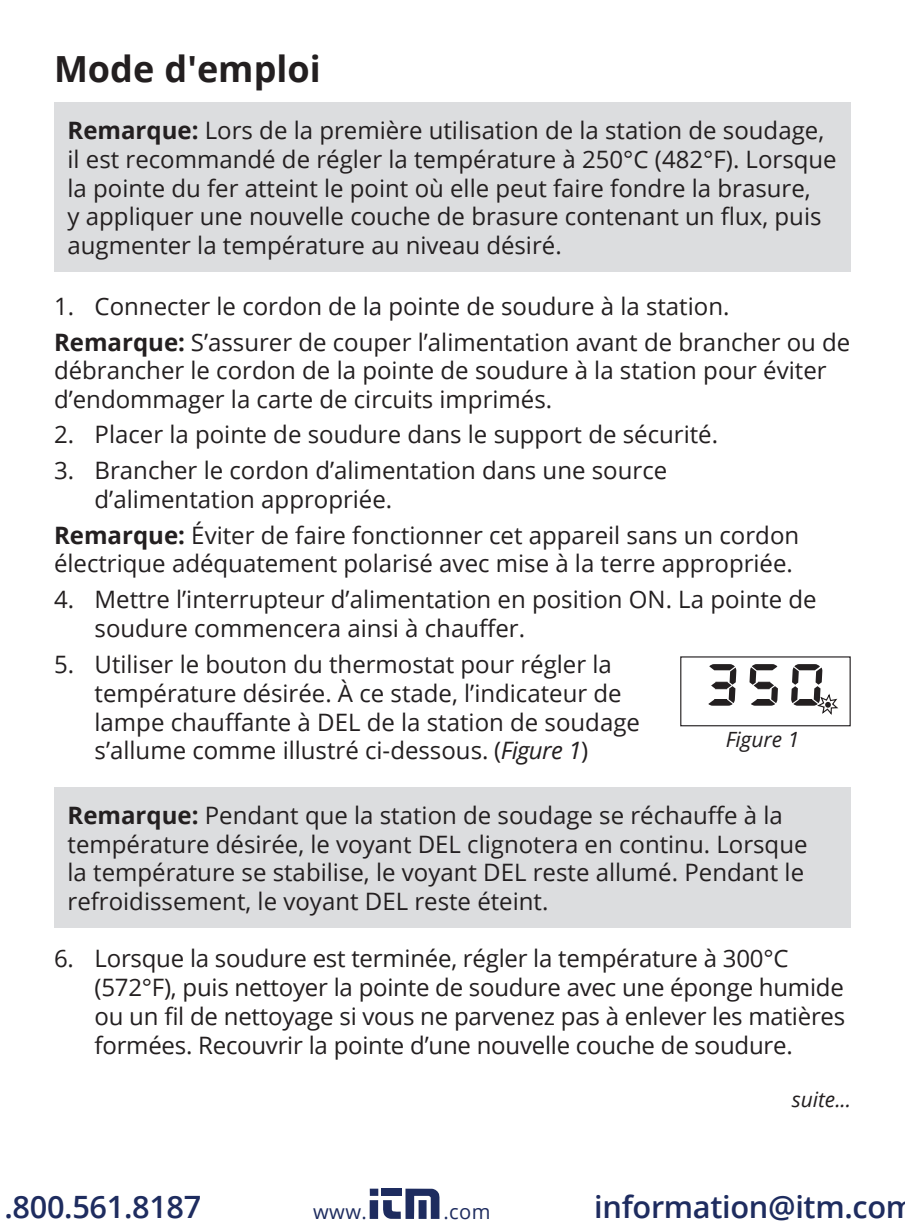
<style>
.page{position:relative;width:905px;height:1229px;background:#fff}
.page>*{position:absolute;margin:0;border:0;box-sizing:border-box;transform-origin:0 0}
.t1{font:700 36px "Open Sans";color:#231f20}
.t2{font:600 30.6px "Open Sans";letter-spacing:-.01em;color:#1e2c5f}
.t3{font:24px/28.8px "Open Sans";color:#231f20}
.t4{font:italic 21px "Open Sans";color:#231f20}
.t5{font:20.1px "Open Sans";letter-spacing:.02em;color:#1e2c5f}
.s1{font-weight:700}
.s2{font-style:italic}
</style>
<div class="page">
<div style="left:54px;top:103px;width:796px;height:169px;background:#dcdddf"></div>
<div style="left:54px;top:787px;width:796px;height:141px;background:#dcdddf"></div>
<div style="left:680px;top:656px;width:170px;height:70px;border:1px solid #231f20"></div>
<svg style="left:708px;top:664px;width:28px;height:41px"></svg>
<svg style="left:749px;top:664px;width:29px;height:41px"></svg>
<svg style="left:791px;top:664px;width:48px;height:51px"></svg>
<div style="left:370px;top:1188px;width:8px;height:7px;background:#1e2c5f"></div>
<div style="left:369px;top:1200px;width:9px;height:18px;background:#1e2c5f"></div>
<svg style="left:382px;top:1188px;width:57px;height:30px"></svg>
<h1 class="t1" style="left:54px;top:43px;width:268px">Mode d'emploi</h1>
<p class="t3" style="left:68px;top:115px;width:770px"><span class="s1">Remarque:</span> Lors de la première utilisation de la station de soudage, il est recommandé de régler la température à 250°C (482°F). Lorsque la pointe du fer atteint le point où elle peut faire fondre la brasure,<br>y appliquer une nouvelle couche de brasure contenant un flux, puis augmenter la température au niveau désiré.</p>
<p class="t3" style="left:54px;top:288px;width:797px;line-height:35.7px">1. Connecter le cordon de la pointe de soudure à la station.<br><span class="s1">Remarque:</span> S’assurer de couper l’alimentation avant de brancher ou de</p>
<p class="t3" style="left:54px;top:355px;width:774px">débrancher le cordon de la pointe de soudure à la station pour éviter d’endommager la carte de circuits imprimés.</p>
<p class="t3" style="left:54px;top:420px;width:665px">2. Placer la pointe de soudure dans le support de sécurité.</p>
<p class="t3" style="left:94px;top:455px;width:574px;text-indent:-40px">3. Brancher le cordon d’alimentation dans une source d’alimentation appropriée.</p>
<p class="t3" style="left:54px;top:520px;width:746px"><span class="s1">Remarque:</span> Éviter de faire fonctionner cet appareil sans un cordon électrique adéquatement polarisé avec mise à la terre appropriée.</p>
<p class="t3" style="left:94px;top:584px;width:723px;text-indent:-40px">4. Mettre l’interrupteur d’alimentation en position ON. La pointe de soudure commencera ainsi à chauffer.</p>
<p class="t3" style="left:94px;top:649px;width:547px;text-indent:-40px">5. Utiliser le bouton du thermostat pour régler la température désirée. À ce stade, l’indicateur de lampe chauffante à DEL de la station de soudage s’allume comme illustré ci-dessous. (<span class="s2">Figure 1</span>)</p>
<p class="t4" style="left:725px;top:725px;width:75px">Figure 1</p>
<p class="t3" style="left:68px;top:800px;width:741px"><span class="s1">Remarque:</span> Pendant que la station de soudage se réchauffe à la température désirée, le voyant DEL clignotera en continu. Lorsque la température se stabilise, le voyant DEL reste allumé. Pendant le refroidissement, le voyant DEL reste éteint.</p>
<p class="t3" style="left:94px;top:943px;width:752px;text-indent:-40px">6. Lorsque la soudure est terminée, régler la température à 300°C (572°F), puis nettoyer la pointe de soudure avec une éponge humide ou un fil de nettoyage si vous ne parvenez pas à enlever les matières formées. Recouvrir la pointe d’une nouvelle couche de soudure.</p>
<p class="t2" style="left:4px;top:1186px;width:198px">.800.561.8187</p>
<p class="t5" style="left:313px;top:1198px;width:55px">www.</p>
<p class="t5" style="left:443px;top:1198px;width:49px">.com</p>
<p class="t4" style="left:791px;top:1084px;width:61px">suite...</p>
<p class="t2" style="left:594px;top:1186px;width:322px">information@itm.com</p>
</div>
